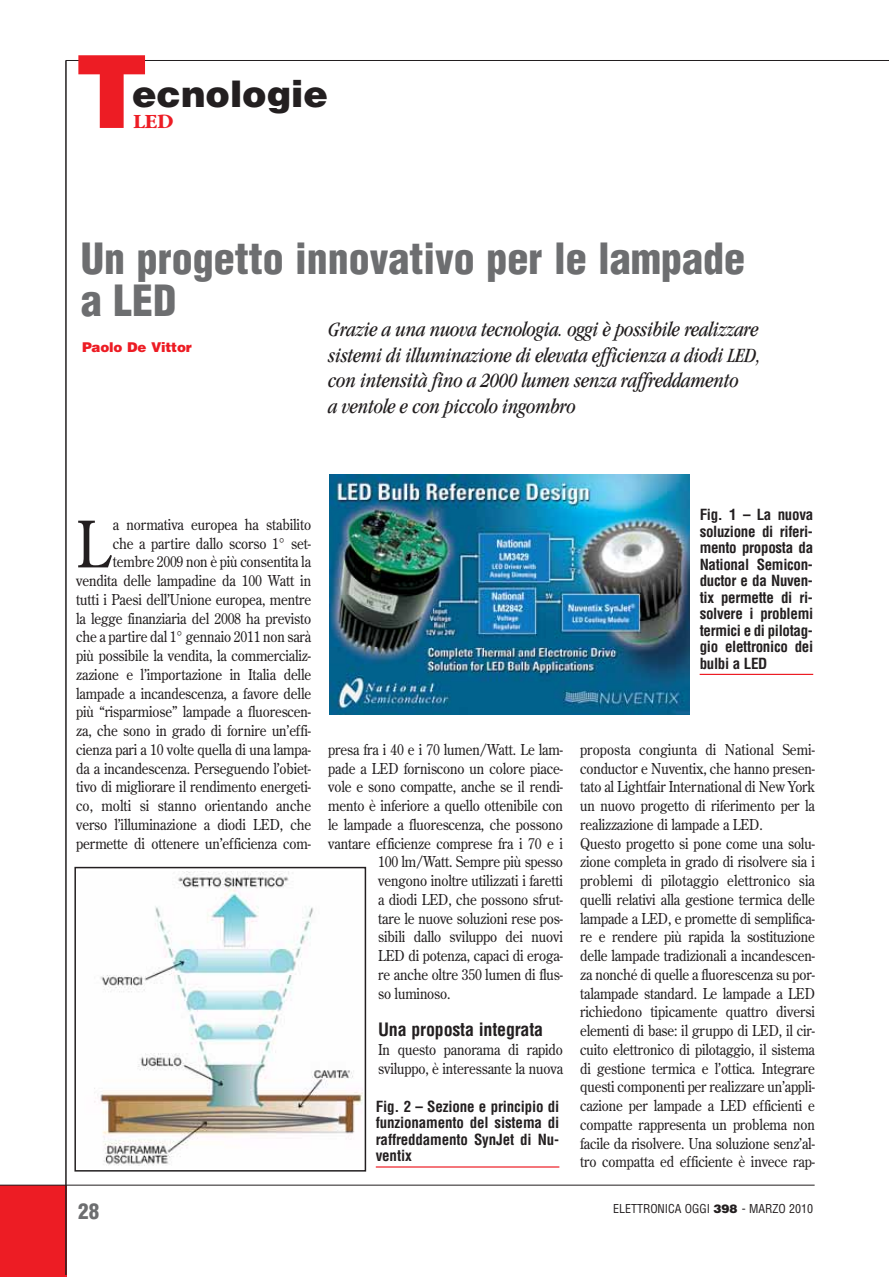
<style>
.page{position:relative;width:889px;height:1277px;background:#fff}
.page>*{position:absolute;margin:0;border:0;box-sizing:border-box;transform-origin:0 0}
.t1{font:900 100.95px "Helvetica LT";color:#ed1c24}
.t2{font:63.9px "Century Old Style LT";color:#231f20;scale:.9 1}
.t3{font:900 condensed 42px/42px "Helvetica LT";color:#6d6e70}
.t4{font:900 36.75px "Helvetica LT";color:#231f20}
.t5{font:italic condensed 21px/25.5px "Garamond LT";letter-spacing:-.01em;color:#231f20}
.t6{font:700 21px "Garamond LT";color:#ed1c24}
.t7{font:900 condensed 21px "Helvetica LT";color:#6d6e70}
.t8{font:700 condensed 18px "Helvetica LT";letter-spacing:-.01em;color:#231f20}
.t9{font:15px/18.8px "Century Old Style LT";letter-spacing:-.01em;color:#231f20;scale:.9 1}
.t10{font:700 condensed 15px/16.5px "Helvetica LT";letter-spacing:-.015em;color:#231f20;text-align:justify}
.t11{font:900 13.5px "Helvetica LT";letter-spacing:-.015em;color:#ed1c24}
.t12{font:condensed 12px "Helvetica LT";color:#231f20}
.s1{font-weight:900;font-stretch:normal}
</style>
<div class="page">
<div style="left:0;top:1185px;width:66px;height:92px;background:#ed1c24"></div>
<hr style="left:0;top:1185px;width:814px;height:1px;background:#231f20">
<hr style="left:65px;top:60px;width:2px;height:1215px;background:#231f20">
<hr style="left:66px;top:60px;width:822px;height:1px;background:#231f20">
<img style="left:329px;top:475px;width:360px;height:240px">
<hr style="left:699px;top:674px;width:114px;height:1px;background:#ed1c24">
<img style="left:94px;top:871px;width:269px;height:295px">
<div style="left:74px;top:867px;width:292px;height:305px;border:2px solid #231f20"></div>
<hr style="left:376px;top:1166px;width:183px;height:2px;background:#ed1c24">
<h1 class="t1" style="left:75px;top:34px;width:74px">T</h1>
<h3 class="t4" style="left:132px;top:73px;width:197px">ecnologie</h3>
<h3 class="t6" style="left:133px;top:110px;width:41px">LED</h3>
<h3 class="t3" style="left:81px;top:238px;width:665px">Un progetto innovativo per le lampade a LED</h3>
<p class="t11" style="left:82px;top:339px;width:111px">Paolo De Vittor</p>
<h3 class="t5" style="left:328px;top:319px;width:434px">Grazie a una nuova tecnologia. oggi è possibile realizzare sistemi di illuminazione di elevata efficienza a diodi LED, con intensità fino a 2000 lumen senza raffreddamento<br>a ventole e con piccolo ingombro</h3>
<p class="t9" style="left:76px;top:516px;width:262px;text-align:right">a normativa europea ha stabilito<br>che a partire dallo scorso 1° set&shy;tembre 2009 non è più consentita la vendita delle lampadine da 100 Watt in tutti i Paesi dell’Unione europea, mentre la legge finanziaria del 2008 ha previsto che a partire dal 1° gennaio 2011 non sarà più possibile la vendita, la commercializ&shy;zazione e l’importazione in Italia delle lampade a incandescenza, a favore delle più “risparmiose” lampade a fluorescen&shy;za, che sono in grado di fornire un’effi&shy;cienza pari a 10 volte quella di una lampa&shy;da a incandescenza. Perseguendo l’obiet&shy;tivo di migliorare il rendimento energeti&shy;co, molti si stanno orientando anche verso l’illuminazione a diodi LED, che permette di ottenere un’efficienza com-</p>
<h2 class="t2" style="left:76px;top:513px;width:38px">L</h2>
<p class="t9" style="left:328px;top:741px;width:262px">presa fra i 40 e i 70 lumen/Watt. Le lam-</p>
<p class="t9" style="left:328px;top:760px;width:262px">pade a LED forniscono un colore piace-</p>
<p class="t9" style="left:328px;top:778px;width:262px">vole e sono compatte, anche se il rendi-</p>
<p class="t9" style="left:328px;top:797px;width:262px">mento è inferiore a quello ottenibile con</p>
<p class="t9" style="left:328px;top:816px;width:262px">le lampade a fluorescenza, che possono</p>
<p class="t9" style="left:328px;top:835px;width:262px">vantare efficienze comprese fra i 70 e i</p>
<p class="t9" style="left:378px;top:853px;width:207px">100 lm/Watt. Sempre più spesso</p>
<p class="t9" style="left:378px;top:872px;width:207px">vengono inoltre utilizzati i faretti</p>
<p class="t9" style="left:378px;top:891px;width:207px">a diodi LED, che possono sfrut-</p>
<p class="t9" style="left:378px;top:910px;width:207px">tare le nuove soluzioni rese pos-</p>
<p class="t9" style="left:378px;top:928px;width:207px">sibili dallo sviluppo dei nuovi</p>
<p class="t9" style="left:378px;top:947px;width:207px">LED di potenza, capaci di eroga-</p>
<p class="t9" style="left:378px;top:966px;width:207px">re anche oltre 350 lumen di flus-</p>
<p class="t9" style="left:378px;top:985px;width:82px">so luminoso.</p>
<p class="t8" style="left:378px;top:1021px;width:167px">Una proposta integrata</p>
<p class="t9" style="left:378px;top:1041px;width:207px">In questo panorama di rapido sviluppo, è interessante la nuova</p>
<p class="t10" style="left:376px;top:1099px;width:185px">Fig. 2 – Sezione e principio di funzionamento del sistema di raffreddamento SynJet di Nu - ventix</p>
<h3 class="t7" style="left:78px;top:1202px;width:22px">28</h3>
<p class="t10" style="left:699px;top:508px;width:115px">Fig. 1 – La nuova soluzione di riferi&shy;mento proposta da National Semi con - ductor e da Nu ve n - tix permette di ri - solvere i problemi termici e di pilotag&shy;gio elettronico dei bulbi a LED</p>
<p class="t9" style="left:580px;top:741px;width:262px">proposta congiunta di National Se mi - conductor e Nu ventix, che hanno presen&shy;tato al Lightfair In ter national di New York un nuovo progetto di riferimento per la realizzazione di lampade a LED.<br>Questo progetto si pone come una solu&shy;zione completa in grado di risolvere sia i problemi di pilotaggio elettronico sia quelli relativi alla gestione termica delle lampade a LED, e promette di semplifica&shy;re e rendere più rapida la sostituzione delle lampade tradizionali a incandescen&shy;za nonché di quelle a fluorescenza su por&shy;talampade standard. Le lampade a LED richiedono tipicamente quattro diversi elementi di base: il gruppo di LED, il cir&shy;cuito elettronico di pilotaggio, il sistema di gestione termica e l’ottica. Integrare questi componenti per realizzare un’appli&shy;cazione per lampade a LED efficienti e compatte rappresenta un problema non facile da risolvere. Una soluzione senz’al&shy;tro compatta ed efficiente è invece rap-</p>
<p class="t12" style="left:613px;top:1204px;width:202px">ELETTRONICA OGGI <span class="s1">398</span> - MARZO 2010</p>
</div>
